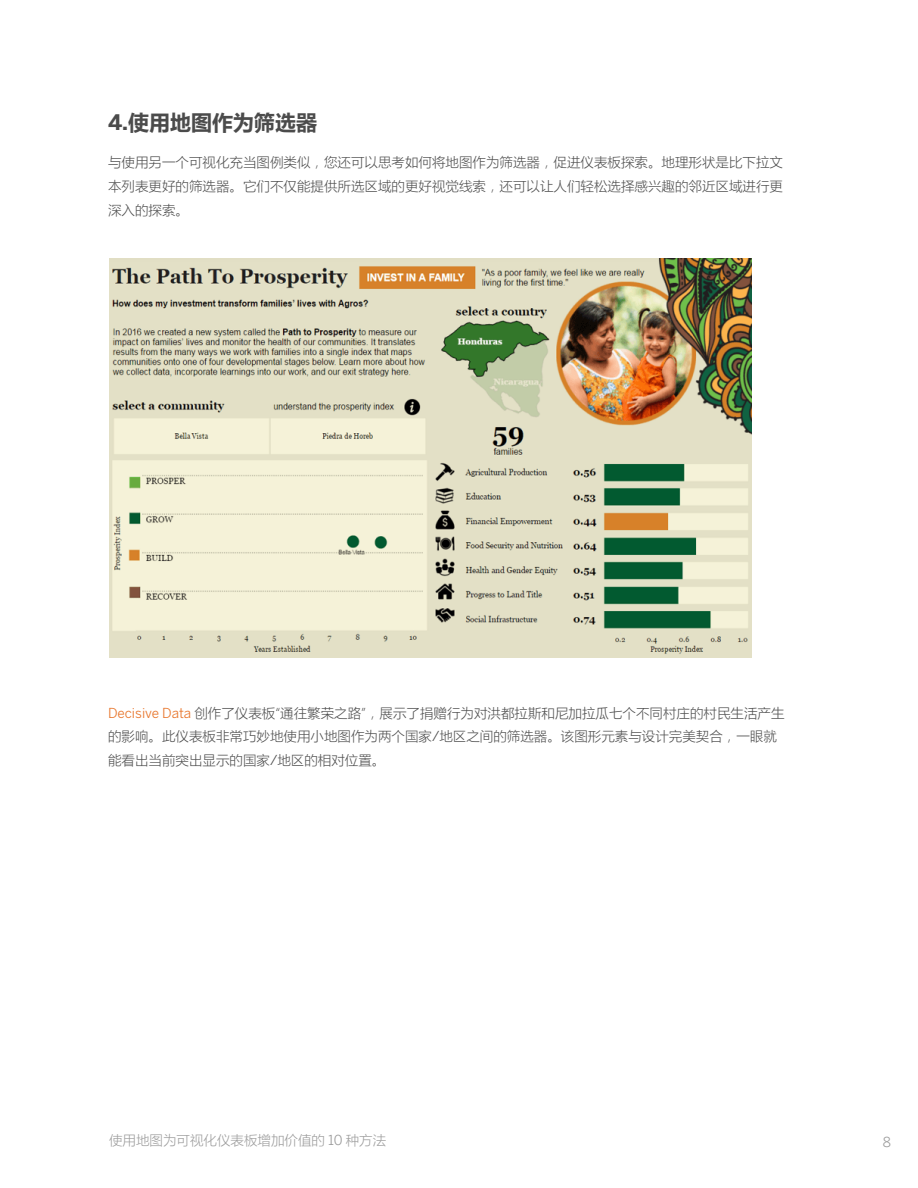
<style>
.page{position:relative;width:918px;height:1188px;background:#fff}
.page>*{position:absolute;margin:0;border:0;box-sizing:border-box;transform-origin:0 0}
.BODYCOPY-standard{font:700 21px "Microsoft Ya Hei";color:#4b4b4b}
.BODYCOPY-standard-2{font:300 13.5px/24px "Microsoft Ya Hei";color:#4b4b4b;text-align:justify}
.t1{font:300 13.5px "Microsoft Ya Hei";color:#9a9a9a}
.t2{font:13.5px "Benton Sans";color:#9b9b9b}
.s1{font-family:"Benton Sans"}
.s2{font-family:"Benton Sans";font-weight:400;color:#e8762c}
.s3{font-family:"Benton Sans";font-weight:400}
</style>
<div class="page">
<img style="left:109px;top:258px;width:643px;height:399px">
<p class="BODYCOPY-standard" style="left:108px;top:107px;width:211px"><span class="s1">4.</span>使用地图作为筛选器</p>
<p class="BODYCOPY-standard-2" style="left:108px;top:150px;width:676px">与使用另一个可视化充当图例类似，您还可以思考如何将地图作为筛选器，促进仪表板探索。地理形状是比下拉文本列表更好的筛选器。它们不仅能提供所选区域的更好视觉线索，还可以让人们轻松选择感兴趣的邻近区域进行更深入的探索。</p>
<p class="BODYCOPY-standard-2" style="left:108px;top:702px;width:678px;line-height:22.5px"><span class="s2">Decisive Data</span> 创作了仪表板“通往繁荣之路”，展示了捐赠行为对洪都拉斯和尼加拉瓜七个不同村庄的村民生活产生的影响。此仪表板非常巧妙地使用小地图作为两个国家<span class="s3">/</span>地区之间的筛选器。该图形元素与设计完美契合，一眼就</p>
<p class="BODYCOPY-standard-2" style="left:108px;top:748px;width:279px">能看出当前突出显示的国家<span class="s3">/</span>地区的相对位置。</p>
<p class="t1" style="left:109px;top:1132px;width:279px">使用地图为可视化仪表板增加价值的 <span class="s3">10</span> 种方法</p>
<p class="t2" style="left:883px;top:1134px;width:10px">8</p>
</div>
